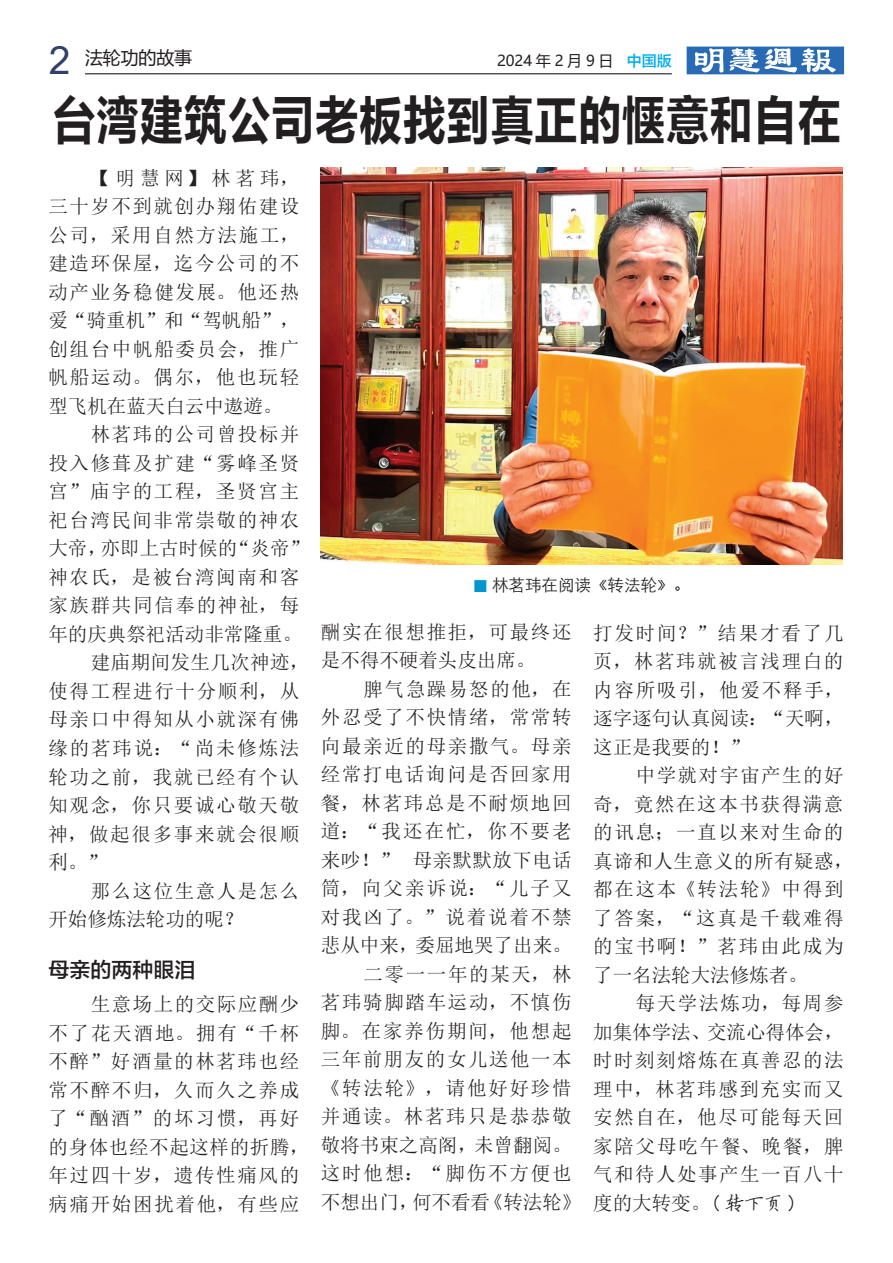
<style>
.page{position:relative;width:893px;height:1263px;background:#fff}
.page>*{position:absolute;margin:0;border:0;box-sizing:border-box;transform-origin:0 0}
.t1{font:54px "FZLTCHK GBK1 0";letter-spacing:-.01em;color:#231f20;scale:.82 1}
.t2{font:21px "FZLTZHK GBK1 0";color:#231f20}
.t3{font:19.5px/28.5px "N Sim Sun";letter-spacing:.085em;color:#231f20}
.t4{font:19.5px "N Sim Sun";color:#231f20}
.t5{font:19.5px "N Sim Sun";letter-spacing:.11em;color:#231f20}
.t6{font:19.5px "N Sim Sun";letter-spacing:.02em;color:#231f20}
.t7{font:19.5px/28.5px "N Sim Sun";letter-spacing:.045em;color:#231f20}
.t8{font:18px "Microsoft Ya Hei";letter-spacing:-.01em;color:#231f20}
.t9{font:16.5px "ST Xihei";color:#231f20}
.t10{font:15px "Microsoft Ya Hei";color:#231f20}
.s1{font-family:"Arial";font-size:39px;color:#30406a}
.s2{font-family:"FZLTZHK GBK1 0";color:#00aeef}
.s3{font-family:"Kai Ti"}
.s4{font-family:"FZYBKSJW GB1 0"}
</style>
<div class="page">
<hr style="left:85px;top:73px;width:587px;height:1px;background:#231f20">
<svg style="left:687px;top:47px;width:157px;height:27px"></svg>
<img style="left:321px;top:168px;width:521px;height:396px">
<p class="t8" style="left:49px;top:46px;width:145px"><span class="s1">2</span> 法轮功的故事</p>
<p class="t10" style="left:497px;top:50px;width:176px">2024 年 2 月 9 日 <span class="s2">中国版</span></p>
<h1 class="t1" style="left:52px;top:91px;width:964px">台湾建筑公司老板找到真正的惬意和自在</h1>
<p class="t3" style="left:91px;top:163px;width:210px">【明慧网】林茗玮，</p>
<p class="t3" style="left:48px;top:192px;width:252px">三十岁不到就创办翔佑建设</p>
<p class="t3" style="left:48px;top:220px;width:252px">公司，采用自然方法施工，</p>
<p class="t3" style="left:48px;top:249px;width:252px">建造环保屋，迄今公司的不</p>
<p class="t3" style="left:48px;top:277px;width:252px">动产业务稳健发展。他还热</p>
<p class="t3" style="left:48px;top:306px;width:252px">爱“骑重机”和“驾帆船”，</p>
<p class="t3" style="left:48px;top:335px;width:252px">创组台中帆船委员会，推广</p>
<p class="t3" style="left:48px;top:363px;width:252px">帆船运动。偶尔，他也玩轻</p>
<p class="t4" style="left:48px;top:396px;width:236px">型飞机在蓝天白云中遨遊。</p>
<p class="t3" style="left:91px;top:420px;width:210px">林茗玮的公司曾投标并</p>
<p class="t3" style="left:48px;top:449px;width:252px">投入修葺及扩建“雾峰圣贤</p>
<p class="t3" style="left:48px;top:477px;width:252px">宫”庙宇的工程，圣贤宫主</p>
<p class="t3" style="left:48px;top:506px;width:252px">祀台湾民间非常崇敬的神农</p>
<p class="t4" style="left:48px;top:539px;width:262px">大帝，亦即上古时候的“炎帝”</p>
<p class="t3" style="left:48px;top:563px;width:252px">神农氏，是被台湾闽南和客</p>
<p class="t3" style="left:48px;top:591px;width:252px">家族群共同信奉的神祉，每</p>
<p class="t4" style="left:48px;top:624px;width:255px">年的庆典祭祀活动非常隆重。</p>
<p class="t6" style="left:91px;top:653px;width:220px">建庙期间发生几次神迹，</p>
<p class="t3" style="left:48px;top:677px;width:252px">使得工程进行十分顺利，从</p>
<p class="t3" style="left:48px;top:705px;width:252px">母亲口中得知从小就深有佛</p>
<p class="t3" style="left:48px;top:734px;width:252px">缘的茗玮说：“尚未修炼法</p>
<p class="t3" style="left:48px;top:762px;width:252px">轮功之前，我就已经有个认</p>
<p class="t3" style="left:48px;top:791px;width:252px">知观念，你只要诚心敬天敬</p>
<p class="t3" style="left:48px;top:819px;width:252px">神，做起很多事来就会很顺</p>
<p class="t3" style="left:48px;top:848px;width:60px">利。”</p>
<p class="t3" style="left:91px;top:876px;width:210px">那么这位生意人是怎么</p>
<p class="t4" style="left:48px;top:909px;width:197px">开始修炼法轮功的呢？</p>
<p class="t2" style="left:48px;top:958px;width:149px">母亲的两种眼泪</p>
<p class="t3" style="left:48px;top:990px;width:262px;text-indent:43px">生意场上的交际应酬少不了花天酒地。拥有“千杯不醉”好酒量的林茗玮也经常不醉不归，久而久之养成了“酗酒”的坏习惯，再好的身体也经不起这样的折腾，年过四十岁，遗传性痛风的病痛开始困扰着他，有些应</p>
<p class="t9" style="left:492px;top:572px;width:199px">林茗玮在阅读《转法轮》。</p>
<p class="t7" style="left:321px;top:617px;width:252px">酬实在很想推拒，可最终还是不得不硬着头皮出席。</p>
<p class="t3" style="left:363px;top:674px;width:210px">脾气急躁易怒的他，在</p>
<p class="t3" style="left:321px;top:703px;width:252px">外忍受了不快情绪，常常转</p>
<p class="t3" style="left:321px;top:731px;width:252px">向最亲近的母亲撒气。母亲</p>
<p class="t3" style="left:321px;top:760px;width:252px">经常打电话询问是否回家用</p>
<p class="t3" style="left:321px;top:788px;width:252px">餐，林茗玮总是不耐烦地回</p>
<p class="t5" style="left:321px;top:821px;width:252px">道：“我还在忙，你不要老</p>
<p class="t6" style="left:321px;top:850px;width:252px">来吵！” 母亲默默放下电话</p>
<p class="t5" style="left:321px;top:878px;width:252px">筒，向父亲诉说：“儿子又</p>
<p class="t3" style="left:321px;top:902px;width:252px">对我凶了。”说着说着不禁</p>
<p class="t4" style="left:321px;top:935px;width:252px">悲从中来，委屈地哭了出来。</p>
<p class="t3" style="left:363px;top:959px;width:210px">二零一一年的某天，林</p>
<p class="t3" style="left:321px;top:988px;width:252px">茗玮骑脚踏车运动，不慎伤</p>
<p class="t3" style="left:321px;top:1016px;width:252px">脚。在家养伤期间，他想起</p>
<p class="t3" style="left:321px;top:1045px;width:252px">三年前朋友的女儿送他一本</p>
<p class="t3" style="left:321px;top:1073px;width:252px">《转法轮》，请他好好珍惜</p>
<p class="t3" style="left:321px;top:1102px;width:252px">并通读。林茗玮只是恭恭敬</p>
<p class="t4" style="left:321px;top:1135px;width:252px">敬将书束之高阁，未曾翻阅。</p>
<p class="t3" style="left:321px;top:1159px;width:252px">这时他想：“脚伤不方便也</p>
<p class="t4" style="left:321px;top:1192px;width:262px">不想出门，何不看看《转法轮》</p>
<p class="t3" style="left:593px;top:618px;width:252px;text-align:justify">打发时间？”结果才看了几页，林茗玮就被言浅理白的内容所吸引，他爱不释手，逐字逐句认真阅读：“天啊，这正是我要的！”</p>
<p class="t3" style="left:593px;top:761px;width:261px;text-indent:43px">中学就对宇宙产生的好奇，竟然在这本书获得满意的讯息；一直以来对生命的真谛和人生意义的所有疑惑，都在这本《转法轮》中得到了答案，“这真是千载难得的宝书啊！”茗玮由此成为了一名法轮大法修炼者。</p>
<p class="t3" style="left:593px;top:989px;width:252px;text-align:justify;text-indent:43px">每天学法炼功，每周参加集体学法、交流心得体会，时时刻刻熔炼在真善忍的法理中，林茗玮感到充实而又安然自在，他尽可能每天回家陪父母吃午餐、晚餐，脾气和待人处事产生一百八十度的大转变。<span class="s3">(</span> <span class="s4">转下页</span> <span class="s3">)</span></p>
</div>
